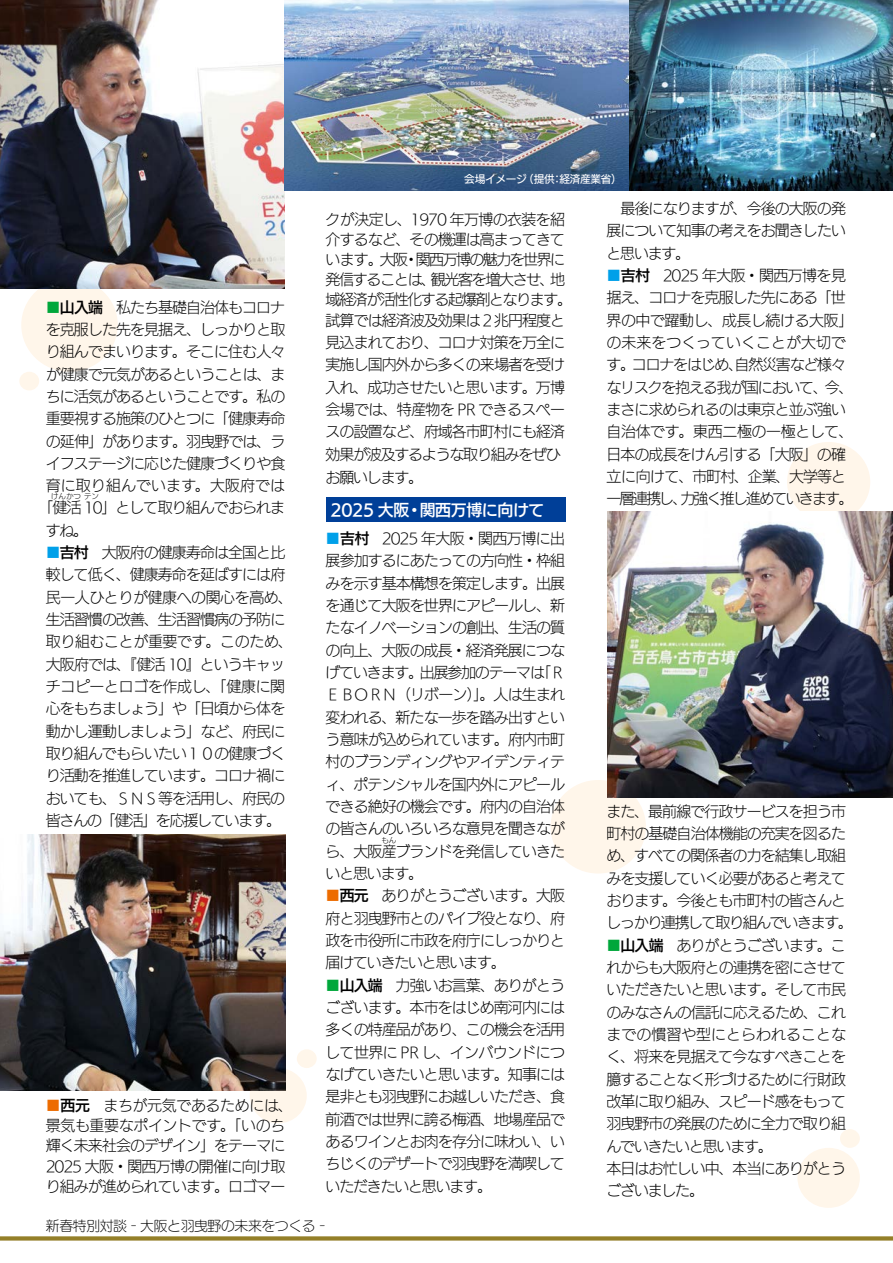
<style>
.page{position:relative;width:893px;height:1263px;background:#fff}
.page>*{position:absolute;margin:0;border:0;box-sizing:border-box;transform-origin:0 0}
.t1{font:15.9px "UD Kakugo Large Pro DB";letter-spacing:-.025em;color:#fff}
.t2{font:14.85px/22.4px "UD Kakugo Large Pro L";letter-spacing:-.055em;color:#000}
.t3{font:13.8px "UD Marugo Large Pro L";letter-spacing:-.025em;color:#000}
.t4{font:10.65px "UD Kakugo Large Pro M";letter-spacing:-.025em;color:#fff}
.t5{font:7.5px "UD Kakugo Large Pro L";color:#000}
.s1{font-family:"UD Kakugo Large Pro DB";color:#00a73b}
.s2{font-family:"UD Kakugo Large Pro DB"}
.s3{font-family:"UD Kakugo Large Pro DB";color:#00a0e9}
.s4{font-family:"UD Kakugo Large Pro DB";color:#ed6c00}
</style>
<div class="page">
<div style="left:21px;top:278px;width:97px;height:94px;background:#fff6ea;border-radius:50%"></div>
<div style="left:551px;top:780px;width:95px;height:93px;background:#fff6ea;border-radius:50%"></div>
<div style="left:787px;top:442px;width:83px;height:80px;background:#fff6ea;border-radius:50%"></div>
<div style="left:797px;top:1148px;width:63px;height:60px;background:#fff6ea;border-radius:50%"></div>
<div style="left:250px;top:1068px;width:57px;height:55px;background:#fff6ea;border-radius:50%"></div>
<div style="left:297px;top:1049px;width:20px;height:19px;background:#fff6ea;border-radius:50%"></div>
<div style="left:19px;top:372px;width:20px;height:18px;background:#fff6ea;border-radius:50%"></div>
<div style="left:840px;top:1129px;width:20px;height:19px;background:#fff6ea;border-radius:50%"></div>
<div style="left:326px;top:497px;width:239px;height:25px;background:#003f98"></div>
<img style="left:0;top:0;width:284px;height:288px">
<img style="left:607px;top:512px;width:286px;height:285px">
<img style="left:0;top:834px;width:285px;height:257px">
<img style="left:285px;top:0;width:608px;height:190px">
<svg style="left:0;top:1236px;width:893px;height:4px;background:#9d8a3a"></svg>
<p class="t2" style="left:38px;top:295px;width:248px;text-align:center"><span class="s1">■</span><span class="s2">山入端</span> 私たち基礎自治体もコロナを克服した先を見据え、しっかりと取り組んでまいります。そこに住む人々が健康で元気があるということは、まちに活気があるということです。私の重要視する施策のひとつに「健康寿命の延伸」があります。羽曳野では、ライフステージに応じた健康づくりや食育に取り組んでいます。大阪府では「健活 10」として取り組んでおられま</p>
<p class="t5" style="left:51px;top:491px;width:49px">けんかつテン</p>
<p class="t2" style="left:46px;top:519px;width:44px">すね。</p>
<p class="t2" style="left:46px;top:541px;width:248px"><span class="s3">■</span><span class="s2">吉村</span>　大阪府の健康寿命は全国と比較して低く、健康寿命を延ばすには府民一人ひとりが健康への関心を高め、生活習慣の改善、生活習慣病の予防に取り組むことが重要です。このため、大阪府では、『健活 10』というキャッチコピーとロゴを作成し、「健康に関心をもちましょう」や「日頃から体を動かし運動しましょう」など、府民に取り組んでもらいたい１０の健康づくり活動を推進しています。コロナ禍においても、ＳＮＳ等を活用し、府民の皆さんの「健活」を応援しています。</p>
<p class="t2" style="left:46px;top:1095px;width:248px;line-height:20.2px"><span class="s4">■</span><span class="s2">西元</span>　まちが元気であるためには、景気も重要なポイントです。「いのち輝く未来社会のデザイン」をテーマに<br>2025 大阪・関西万博の開催に向け取り組みが進められています。ロゴマー</p>
<p class="t4" style="left:464px;top:170px;width:159px">会場イメージ（提供：経済産業省）</p>
<p class="t2" style="left:326px;top:208px;width:248px;line-height:20.2px">クが決定し、1970 年万博の衣装を紹介するなど、その機運は高まってきています。大阪・関西万博の魅力を世界に発信することは、観光客を増大させ、地域経済が活性化する起爆剤となります。試算では経済波及効果は２兆円程度と</p>
<p class="t2" style="left:326px;top:331px;width:241px">見込まれており、コロナ対策を万全に実施し国内外から多くの来場者を受け入れ、成功させたいと思います。万博会場では、特産物を PR できるスペースの設置など、府域各市町村にも経済効果が波及するような取り組みをぜひお願いします。</p>
<p class="t1" style="left:331px;top:497px;width:215px">2025 大阪・関西万博に向けて</p>
<p class="t2" style="left:326px;top:527px;width:241px;text-align:justify"><span class="s3">■</span><span class="s2">吉村</span>　2025 年大阪・関西万博に出展参加するにあたっての方向性・枠組みを示す基本構想を策定します。出展を通じて大阪を世界にアピールし、新たなイノベーションの創出、生活の質の向上、大阪の成長・経済発展につなげていきます。出展参加のテーマは「ＲＥＢＯＲＮ（リボーン）」。人は生まれ変われる、新たな一歩を踏み出すという意味が込められています。府内市町村のブランディングやアイデンティティ、ポテンシャルを国内外にアピールできる絶好の機会です。府内の自治体の皆さんのいろいろな意見を聞きながら、大阪産ブランドを発信していきた</p>
<p class="t5" style="left:382px;top:834px;width:16px">もん</p>
<p class="t2" style="left:326px;top:862px;width:99px">いと思います。</p>
<p class="t2" style="left:326px;top:884px;width:241px;text-align:justify"><span class="s4">■</span><span class="s2">西元</span>　ありがとうございます。大阪府と羽曳野市とのパイプ役となり、府政を市役所に市政を府庁にしっかりと届けていきたいと思います。</p>
<p class="t2" style="left:326px;top:973px;width:241px;text-align:justify"><span class="s1">■</span><span class="s2">山入端</span>　力強いお言葉、ありがとうございます。本市をはじめ南河内には多くの特産品があり、この機会を活用して世界に PR し、インバウンドにつなげていきたいと思います。知事には是非とも羽曳野にお越しいただき、食前酒では世界に誇る梅酒、地場産品であるワインとお肉を存分に味わい、いちじくのデザートで羽曳野を満喫していただきたいと思います。</p>
<p class="t2" style="left:606px;top:197px;width:241px;text-align:justify">　最後になりますが、今後の大阪の発展について知事の考えをお聞きしたいと思います。</p>
<p class="t2" style="left:606px;top:264px;width:248px"><span class="s3">■</span><span class="s2">吉村</span>　2025 年大阪・関西万博を見据え、コロナを克服した先にある「世界の中で躍動し、成長し続ける大阪」の未来をつくっていくことが大切です。コロナをはじめ、自然災害など様々なリスクを抱える我が国において、今、まさに求められるのは東京と並ぶ強い自治体です。東西二極の一極として、日本の成長をけん引する「大阪」の確立に向けて、市町村、企業、大学等と一層連携し、力強く推し進めていきます。</p>
<p class="t2" style="left:606px;top:799px;width:248px">また、最前線で行政サービスを担う市町村の基礎自治体機能の充実を図るため、すべての関係者の力を結集し取組みを支援していく必要があると考えております。今後とも市町村の皆さんとしっかり連携して取り組んでいきます。</p>
<p class="t2" style="left:606px;top:933px;width:241px"><span class="s1">■</span><span class="s2">山入端</span>　ありがとうございます。これからも大阪府との連携を密にさせていただきたいと思います。そして市民のみなさんの信託に応えるため、これまでの慣習や型にとらわれることなく、将来を見据えて今なすべきことを臆することなく形づけるために行財政改革に取り組み、スピード感をもって羽曳野市の発展のために全力で取り組んでいきたいと思います。<br>本日はお忙しい中、本当にありがとうございました。</p>
<p class="t3" style="left:46px;top:1213px;width:285px">新春特別対談‐大阪と羽曳野の未来をつくる‐</p>
</div>
